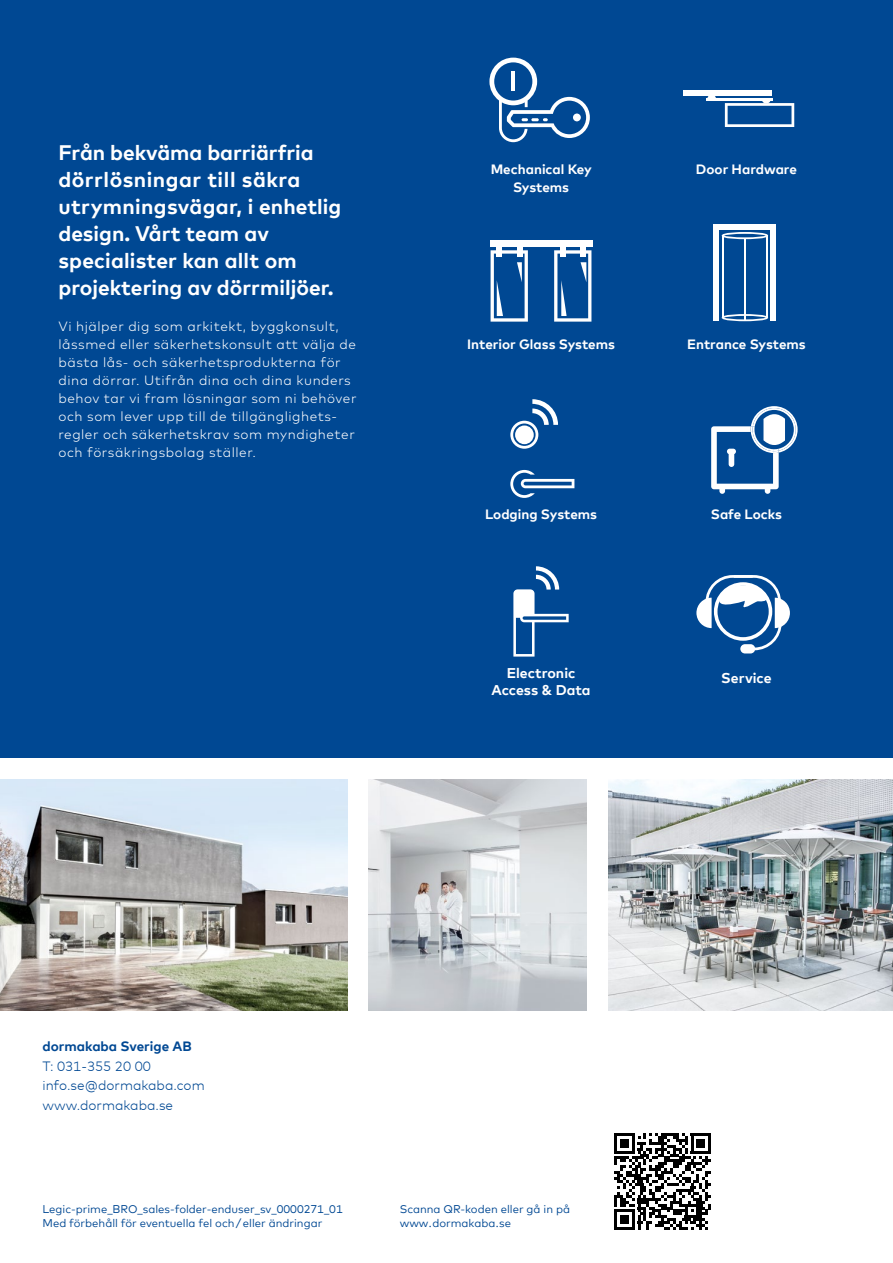
<style>
.page{position:relative;width:893px;height:1263px;background:#fff}
.page>*{position:absolute;margin:0;border:0;box-sizing:border-box;transform-origin:0 0}
.t1{font:700 21px/27px "Mark Offc";color:#fff}
.t2{font:700 14.1px/17px "Mark Offc";color:#fff;text-align:center}
.t3{font:300 13.5px/18px "Mark Pro";letter-spacing:.04em;color:#fff}
.t4{font:700 13.5px/18px "Mark Offc";color:#fff;text-align:center}
.t5{font:300 13.5px/19.5px "Mark Offc";color:#004893}
.t6{font:700 13.5px "Mark Offc";color:#004893}
.t7{font:11.25px/14.2px "Mark Offc";color:#004893}
</style>
<div class="page">
<div style="left:0;top:0;width:893px;height:758px;background:#004893"></div>
<img style="left:608px;top:779px;width:285px;height:231px">
<img style="left:0;top:779px;width:348px;height:231px">
<img style="left:369px;top:779px;width:218px;height:231px">
<svg style="left:614px;top:1133px;width:97px;height:97px"></svg>
<hr style="left:706px;top:98px;width:66px;height:2px;background:#fff">
<svg style="left:725px;top:100px;width:69px;height:27px"></svg>
<svg style="left:707px;top:95px;width:9px;height:3px"></svg>
<div style="left:684px;top:90px;width:88px;height:5px;background:#fff"></div>
<svg style="left:489px;top:58px;width:101px;height:84px"></svg>
<hr style="left:511px;top:71px;width:4px;height:20px;background:#fff">
<svg style="left:491px;top:250px;width:37px;height:72px"></svg>
<div style="left:490px;top:241px;width:102px;height:6px;background:#fff"></div>
<div style="left:517px;top:245px;width:6px;height:11px;background:#fff"></div>
<div style="left:496px;top:245px;width:6px;height:11px;background:#fff"></div>
<svg style="left:554px;top:250px;width:37px;height:72px"></svg>
<div style="left:580px;top:245px;width:6px;height:11px;background:#fff"></div>
<div style="left:560px;top:245px;width:6px;height:11px;background:#fff"></div>
<svg style="left:722px;top:232px;width:46px;height:7px"></svg>
<svg style="left:722px;top:314px;width:46px;height:7px"></svg>
<hr style="left:722px;top:236px;width:1px;height:81px;background:#fff">
<hr style="left:766px;top:236px;width:2px;height:82px;background:#fff">
<hr style="left:744px;top:238px;width:2px;height:82px;background:#fff">
<div style="left:713px;top:224px;width:6px;height:97px;background:#fff"></div>
<div style="left:770px;top:224px;width:6px;height:97px;background:#fff"></div>
<div style="left:714px;top:224px;width:62px;height:5px;background:#fff"></div>
<svg style="left:510px;top:470px;width:64px;height:28px"></svg>
<svg style="left:510px;top:399px;width:48px;height:50px"></svg>
<svg style="left:711px;top:406px;width:87px;height:88px"></svg>
<svg style="left:696px;top:575px;width:94px;height:78px"></svg>
<svg style="left:513px;top:566px;width:56px;height:90px"></svg>
<h1 class="t1" style="left:58px;top:138px;width:284px">Från bekväma barriärfria dörrlösningar till säkra utrymningsvägar, i enhetlig design. Vårt team av specialister kan allt om projektering av dörrmiljöer.</h1>
<p class="t3" style="left:58px;top:316px;width:300px">Vi hjälper dig som arkitekt, byggkonsult, låssmed eller säkerhetskonsult att välja de bästa lås- och säkerhetsprodukterna för dina dörrar. Utifrån dina och dina kunders behov tar vi fram lösningar som ni behöver och som lever upp till de tillgänglighets&shy;regler och säkerhetskrav som myndigheter och försäkringsbolag ställer.</p>
<p class="t4" style="left:491px;top:160px;width:102px">Mechanical Key<br>Systems</p>
<p class="t4" style="left:696px;top:160px;width:102px">Door Hardware</p>
<p class="t4" style="left:467px;top:335px;width:149px">Interior Glass Systems</p>
<p class="t4" style="left:687px;top:335px;width:120px">Entrance Systems</p>
<p class="t4" style="left:485px;top:505px;width:114px">Lodging Systems</p>
<p class="t4" style="left:711px;top:505px;width:73px">Safe Locks</p>
<p class="t2" style="left:492px;top:664px;width:100px">Electronic<br>Access &amp; Data</p>
<p class="t2" style="left:721px;top:669px;width:52px">Service</p>
<p class="t6" style="left:43px;top:1038px;width:151px">dormakaba Sverige AB</p>
<p class="t5" style="left:43px;top:1056px;width:164px">T: 031-355 20 00 info.se@dormakaba.com www.dormakaba.se</p>
<p class="t7" style="left:43px;top:1201px;width:302px">Legic-prime_BRO_sales-folder-enduser_sv_0000271_01<br>Med förbehåll för eventuella fel och/eller ändringar</p>
<p class="t7" style="left:400px;top:1201px;width:172px">Scanna QR-koden eller gå in på www. -dormakaba.se</p>
</div>
